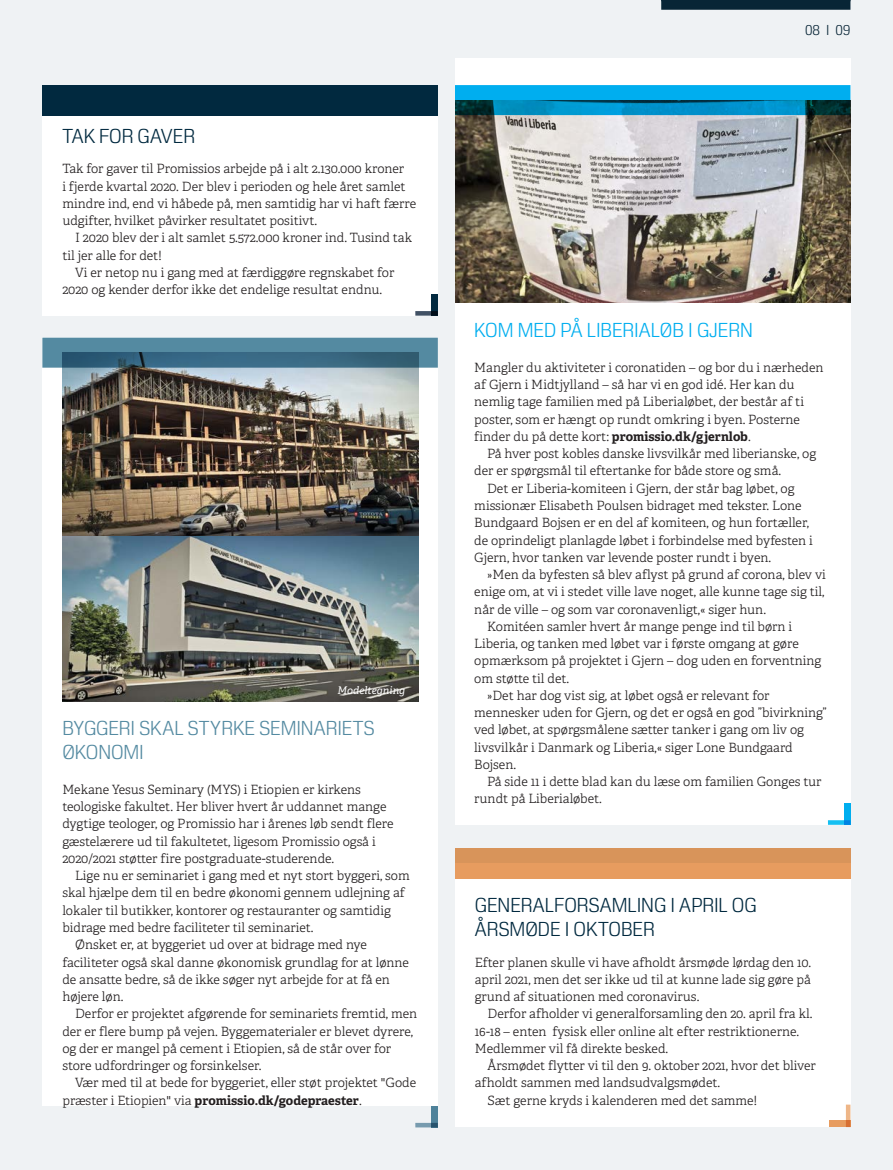
<style>
.page{position:relative;width:893px;height:1170px;background:#fff}
.page>*{position:absolute;margin:0;border:0;box-sizing:border-box;transform-origin:0 0}
.Fremhævet_tekst{font:300 21px/24px "JP Special Sans";color:#01293f}
.t1{font:300 21px/24px "JP Special Sans";color:#548aa1}
.t2{font:300 21px "JP Special Sans";color:#00aeef}
.t3{font:300 15px "JP Special Sans";color:#082536}
.Brødtekst_indryk_3mm{font:300 12.75px/17.2px "Adelle";color:#231f20}
.Brødtekst{font:300 12.75px/17.2px "Adelle";color:#231f20}
.Billedtekst{font:italic 10.5px "Adelle";letter-spacing:.005em;color:#fff}
.s1{font-weight:700}
</style>
<div class="page">
<div style="left:0;top:0;width:893px;height:1169px;background:#eff2f4"></div>
<div style="left:661px;top:0;width:189px;height:10px;background:#082536"></div>
<div style="left:455px;top:863px;width:395px;height:263px;background:#fff"></div>
<div style="left:455px;top:58px;width:395px;height:766px;background:#fff"></div>
<div style="left:844px;top:803px;width:6px;height:21px;background:#00aeef"></div>
<svg style="left:828px;top:820px;width:22px;height:4px"></svg>
<div style="left:455px;top:848px;width:395px;height:30px;background:#df985c"></div>
<div style="left:43px;top:85px;width:395px;height:230px;background:#fff"></div>
<div style="left:43px;top:85px;width:395px;height:30px;background:#01293f"></div>
<div style="left:431px;top:294px;width:7px;height:21px;background:#01293f"></div>
<svg style="left:415px;top:311px;width:23px;height:4px"></svg>
<img style="left:455px;top:115px;width:395px;height:188px">
<div style="left:42px;top:337px;width:396px;height:769px;background:#fff"></div>
<div style="left:431px;top:1105px;width:7px;height:22px;background:#4e829a"></div>
<svg style="left:415px;top:1122px;width:23px;height:5px"></svg>
<div style="left:829px;top:1120px;width:21px;height:6px;background:#e79c5f"></div>
<svg style="left:846px;top:1104px;width:4px;height:22px"></svg>
<img style="left:62px;top:367px;width:356px;height:334px">
<svg style="left:42px;top:337px;width:396px;height:30px;fill:#548aa1"></svg>
<svg style="left:455px;top:85px;width:395px;height:30px;fill:#00aeef"></svg>
<p class="Fremhævet_tekst" style="left:62px;top:124px;width:134px">TAK FOR GAVER</p>
<p class="Brødtekst" style="left:62px;top:160px;width:355px">Tak for gaver til Promissios arbejde på i alt 2.130.000 kroner<br>i fjerde kvartal 2020. Der blev i perioden og hele året samlet mindre ind, end vi håbede på, men samtidig har vi haft færre udgifter, hvilket påvirker resultatet positivt.</p>
<p class="Brødtekst_indryk_3mm" style="left:62px;top:229px;width:351px;text-indent:13px">I 2020 blev der i alt samlet 5.572.000 kroner ind. Tusind tak til jer alle for det!</p>
<p class="Brødtekst_indryk_3mm" style="left:62px;top:264px;width:333px;text-indent:13px">Vi er netop nu i gang med at færdiggøre regnskabet for<br>2020 og kender derfor ikke det endelige resultat endnu.</p>
<p class="Billedtekst" style="left:338px;top:683px;width:69px">Modeltegning</p>
<p class="t1" style="left:62px;top:715px;width:314px">BYGGERI SKAL STYRKE SEMINARIETS<br>ØKONOMI</p>
<p class="Brødtekst" style="left:62px;top:781px;width:333px">Mekane Yesus Seminary (MYS) i Etiopien er kirkens teologiske fakultet. Her bliver hvert år uddannet mange dygtige teologer, og Promissio har i årenes løb sendt flere gæstelærere ud til fakultetet, ligesom Promissio også i 2020/2021 støtter fire postgraduate-studerende.</p>
<p class="Brødtekst_indryk_3mm" style="left:62px;top:867px;width:349px;text-indent:13px">Lige nu er seminariet i gang med et nyt stort byggeri, som skal hjælpe dem til en bedre økonomi gennem udlejning af lokaler til butikker, kontorer og restauranter og samtidig bidrage med bedre faciliteter til seminariet.</p>
<p class="Brødtekst_indryk_3mm" style="left:62px;top:936px;width:348px;text-indent:13px">Ønsket er, at byggeriet ud over at bidrage med nye faciliteter også skal danne økonomisk grundlag for at lønne de ansatte bedre, så de ikke søger nyt arbejde for at få en højere løn.</p>
<p class="Brødtekst_indryk_3mm" style="left:62px;top:1005px;width:356px;text-indent:13px">Derfor er projektet afgørende for seminariets fremtid, men der er flere bump på vejen. Byggematerialer er blevet dyrere, og der er mangel på cement i Etiopien, så de står over for store udfordringer og forsinkelser.</p>
<p class="Brødtekst_indryk_3mm" style="left:62px;top:1074px;width:355px;text-indent:13px">Vær med til at bede for byggeriet, eller støt projektet "Gode præster i Etiopien" via <span class="s1">promissio.dk/godepraester</span>.</p>
<p class="t3" style="left:805px;top:21px;width:47px">08 I 09</p>
<p class="t2" style="left:474px;top:318px;width:280px">KOM MED PÅ LIBERIALØB I GJERN</p>
<p class="Brødtekst" style="left:474px;top:359px;width:351px">Mangler du aktiviteter i coronatiden – og bor du i nærheden af Gjern i Midtjylland – så har vi en god idé. Her kan du nemlig tage familien med på Liberialøbet, der består af ti poster, som er hængt op rundt omkring i byen. Posterne finder du på dette kort: <span class="s1">promissio.dk/gjernlob</span>.</p>
<p class="Brødtekst_indryk_3mm" style="left:474px;top:445px;width:343px;text-indent:13px">På hver post kobles danske livsvilkår med liberianske, og der er spørgsmål til eftertanke for både store og små.</p>
<p class="Brødtekst_indryk_3mm" style="left:474px;top:480px;width:340px;text-indent:13px">Det er Liberia-komiteen i Gjern, der står bag løbet, og missionær Elisabeth Poulsen bidraget med tekster. Lone Bundgaard Bojsen er en del af komiteen, og hun fortæller, de oprindeligt planlagde løbet i forbindelse med byfesten i Gjern, hvor tanken var levende poster rundt i byen.</p>
<p class="Brødtekst_indryk_3mm" style="left:474px;top:566px;width:353px;text-align:justify;text-indent:13px">»Men da byfesten så blev aflyst på grund af corona, blev vi enige om, at vi i stedet ville lave noget, alle kunne tage sig til, når de ville – og som var coronavenligt,« siger hun.</p>
<p class="Brødtekst_indryk_3mm" style="left:474px;top:618px;width:349px;text-indent:13px">Komitéen samler hvert år mange penge ind til børn i Liberia, og tanken med løbet var i første omgang at gøre opmærksom på projektet i Gjern – dog uden en forventning om støtte til det.</p>
<p class="Brødtekst_indryk_3mm" style="left:474px;top:687px;width:354px;text-indent:13px">»Det har dog vist sig, at løbet også er relevant for mennesker uden for Gjern, og det er også en god ”bivirkning” ved løbet, at spørgsmålene sætter tanker i gang om liv og livsvilkår i Danmark og Liberia,« siger Lone Bundgaard Bojsen.</p>
<p class="Brødtekst_indryk_3mm" style="left:474px;top:773px;width:349px;text-indent:13px">På side 11 i dette blad kan du læse om familien Gonges tur rundt på Liberialøbet.</p>
<p class="Fremhævet_tekst" style="left:475px;top:892px;width:283px">GENERALFORSAMLING I APRIL OG<br>ÅRSMØDE I OKTOBER</p>
<p class="Brødtekst" style="left:475px;top:953px;width:338px;text-align:justify">Efter planen skulle vi have afholdt årsmøde lørdag den 10. april 2021, men det ser ikke ud til at kunne lade sig gøre på grund af situationen med coronavirus.</p>
<p class="Brødtekst_indryk_3mm" style="left:475px;top:1005px;width:339px;text-indent:13px">Derfor afholder vi generalforsamling den 20. april fra kl.<br>16-18 – enten fysisk eller online alt efter restriktionerne.<br>Medlemmer vil få direkte besked.</p>
<p class="Brødtekst_indryk_3mm" style="left:475px;top:1057px;width:343px;text-indent:13px">Årsmødet flytter vi til den 9. oktober 2021, hvor det bliver afholdt sammen med landsudvalgsmødet.</p>
<p class="Brødtekst_indryk_3mm" style="left:488px;top:1091px;width:271px">Sæt gerne kryds i kalenderen med det samme!</p>
</div>
